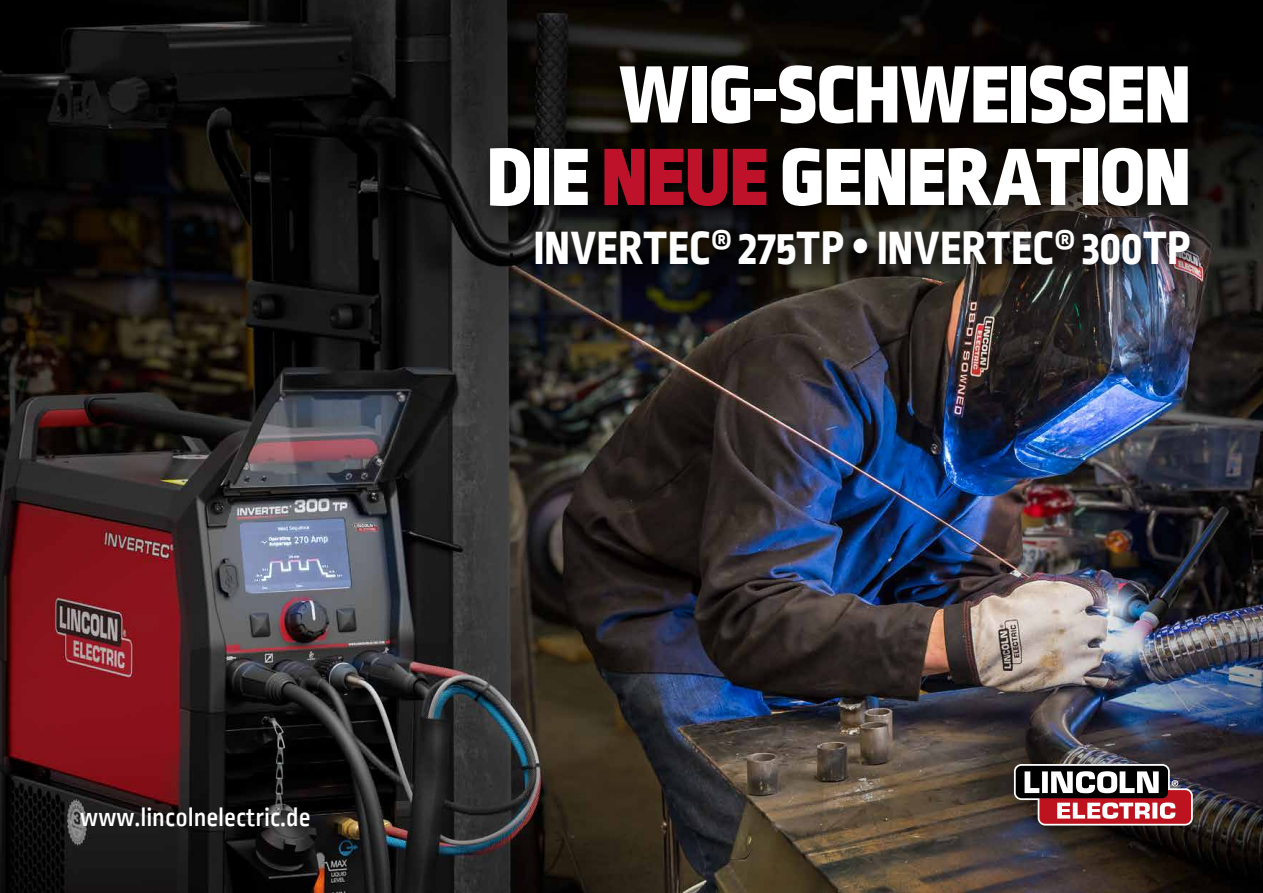
<style>
.page{position:relative;width:1263px;height:893px;background:#fff}
.page>*{position:absolute;margin:0;border:0;box-sizing:border-box;transform-origin:0 0}
.t1{font:900 85.65px/82.5px "Ropa Sans Pro";color:#fff;text-align:right}
.t2{font:800 49.35px "Ropa Sans Pro";letter-spacing:.01em;color:#fff;scale:.94 1}
.t3{font:500 27px "Ropa Sans PTT";color:#fff}
.s1{color:#bd122a}
</style>
<div class="page">
<img style="left:0;top:0;width:1263px;height:893px">
<svg style="left:473px;top:48px;width:745px;height:245px;background:#12100e"></svg>
<svg style="left:1014px;top:764px;width:179px;height:61px"></svg>
<p class="t1" style="left:487px;top:57px;width:704px">WIG-SCHWEISSEN<br>DIE <span class="s1">NEUE</span> GENERATION</p>
<p class="t2" style="left:534px;top:219px;width:700px">INVERTEC® 275TP • INVERTEC® 300TP</p>
<p class="t3" style="left:80px;top:802px;width:232px">www.lincolnelectric.de</p>
</div>
